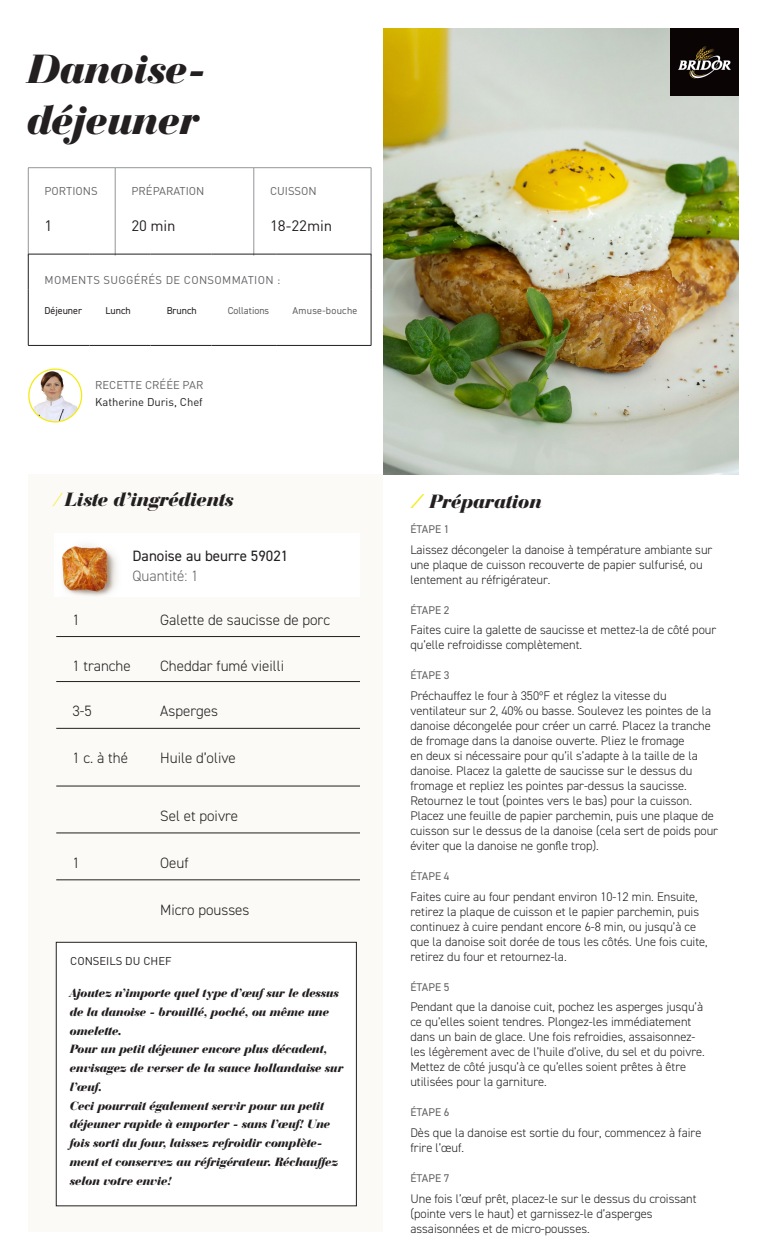
<style>
.page{position:relative;width:765px;height:1260px;background:#fff}
.page>*{position:absolute;margin:0;border:0;box-sizing:border-box;transform-origin:0 0}
.t1{font:italic 900 42.5px/51px "Bauer Bodoni BT";color:#231f20}
.t2{font:italic 900 20px "Bauer Bodoni BT";color:#231f20}
.t3{font:300 15px "DIN2014";color:#231f20}
.t4{font:15px "DIN2014";color:#231f20}
.t5{font:15px "DIN Pro";letter-spacing:-.01em;color:#231f20}
.t6{font:300 15px "DIN2014";color:#636366}
.t7{font:300 12.5px/15px "DIN2014";color:#231f20}
.t8{font:italic 900 12.5px/18.8px "Bauer Bodoni BT";color:#231f20}
.t9{font:11.25px "DIN2014";color:#636366}
.t10{font:11.25px "DIN Pro";color:#636366}
.t11{font:11.25px "DIN Pro";color:#231f20}
.t12{font:11.25px "DIN Pro";letter-spacing:.03em;color:#636366}
.t13{font:10px "DIN2014";letter-spacing:.015em;color:#636366}
.t14{font:10px "DIN2014";color:#231f20}
.s1{color:#f4eb0a}
.s2{font-family:"DIN2014";font-weight:400;color:#f4eb0a}
</style>
<div class="page">
<hr style="left:28px;top:167px;width:87px;height:1px;background:#939598">
<hr style="left:28px;top:168px;width:1px;height:46px;background:#939598">
<hr style="left:115px;top:167px;width:139px;height:1px;background:#939598">
<hr style="left:115px;top:168px;width:1px;height:46px;background:#939598">
<hr style="left:254px;top:167px;width:117px;height:1px;background:#939598">
<hr style="left:254px;top:168px;width:1px;height:46px;background:#939598">
<hr style="left:371px;top:168px;width:1px;height:46px;background:#939598">
<hr style="left:28px;top:214px;width:1px;height:42px;background:#939598">
<hr style="left:115px;top:214px;width:1px;height:42px;background:#939598">
<hr style="left:254px;top:214px;width:1px;height:42px;background:#939598">
<hr style="left:371px;top:214px;width:1px;height:42px;background:#939598">
<hr style="left:28px;top:254px;width:61px;height:1px;background:#231f20">
<hr style="left:28px;top:254px;width:1px;height:35px;background:#231f20">
<hr style="left:89px;top:254px;width:61px;height:1px;background:#231f20">
<hr style="left:150px;top:254px;width:61px;height:1px;background:#231f20">
<hr style="left:211px;top:254px;width:65px;height:1px;background:#231f20">
<hr style="left:276px;top:254px;width:95px;height:1px;background:#231f20">
<hr style="left:371px;top:254px;width:1px;height:35px;background:#231f20">
<hr style="left:28px;top:289px;width:1px;height:56px;background:#231f20">
<hr style="left:371px;top:289px;width:1px;height:56px;background:#231f20">
<hr style="left:28px;top:345px;width:61px;height:1px;background:#231f20">
<hr style="left:89px;top:345px;width:61px;height:1px;background:#231f20">
<hr style="left:150px;top:345px;width:61px;height:1px;background:#231f20">
<hr style="left:211px;top:345px;width:65px;height:1px;background:#231f20">
<hr style="left:276px;top:345px;width:95px;height:1px;background:#231f20">
<img style="left:384px;top:28px;width:354px;height:447px">
<img style="left:29px;top:369px;width:53px;height:53px;border-radius:26px">
<div style="left:28px;top:369px;width:54px;height:54px;border:1px solid #f4eb0a;border-radius:50%"></div>
<div style="left:28px;top:475px;width:354px;height:757px;background:#fbfaf6"></div>
<hr style="left:56px;top:636px;width:88px;height:1px;background:#231f20">
<hr style="left:144px;top:636px;width:216px;height:1px;background:#231f20">
<hr style="left:56px;top:681px;width:88px;height:1px;background:#231f20">
<hr style="left:144px;top:681px;width:216px;height:1px;background:#231f20">
<hr style="left:56px;top:728px;width:88px;height:1px;background:#231f20">
<hr style="left:144px;top:728px;width:216px;height:1px;background:#231f20">
<hr style="left:56px;top:786px;width:88px;height:1px;background:#231f20">
<hr style="left:144px;top:786px;width:216px;height:1px;background:#231f20">
<hr style="left:56px;top:833px;width:88px;height:1px;background:#231f20">
<hr style="left:144px;top:833px;width:216px;height:1px;background:#231f20">
<hr style="left:56px;top:880px;width:88px;height:1px;background:#231f20">
<hr style="left:144px;top:880px;width:216px;height:1px;background:#231f20">
<div style="left:54px;top:533px;width:306px;height:64px;background:#fff"></div>
<img style="left:62px;top:545px;width:55px;height:52px">
<img style="left:671px;top:28px;width:67px;height:68px">
<div style="left:56px;top:942px;width:300px;height:264px;background:#fff"></div>
<div style="left:56px;top:942px;width:301px;height:264px;border:1px solid #231f20"></div>
<p class="t1" style="left:28px;top:44px;width:181px">Danoise&shy;déjeuner</p>
<p class="t10" style="left:45px;top:183px;width:55px">PORTIONS</p>
<p class="t10" style="left:131px;top:183px;width:75px">PRÉPARATION</p>
<p class="t10" style="left:270px;top:183px;width:48px">CUISSON</p>
<p class="t5" style="left:45px;top:215px;width:9px">1</p>
<p class="t5" style="left:131px;top:215px;width:46px">20 min</p>
<p class="t5" style="left:270px;top:215px;width:64px">18-22min</p>
<p class="t12" style="left:45px;top:273px;width:237px">MOMENTS SUGGÉRÉS DE CONSOMMATION :</p>
<p class="t14" style="left:45px;top:304px;width:39px">Déjeuner</p>
<p class="t14" style="left:106px;top:304px;width:27px">Lunch</p>
<p class="t14" style="left:167px;top:304px;width:32px">Brunch</p>
<p class="t13" style="left:228px;top:304px;width:43px">Collations</p>
<p class="t13" style="left:292px;top:304px;width:67px">Amuse-bouche</p>
<p class="t10" style="left:95px;top:377px;width:110px">RECETTE CRÉÉE PAR</p>
<p class="t11" style="left:95px;top:394px;width:109px">Katherine Duris, Chef</p>
<p class="t2" style="left:56px;top:487px;width:179px"><span class="s1">⁄</span> Liste d’ingrédients</p>
<p class="t4" style="left:133px;top:546px;width:157px">Danoise au beurre 59021</p>
<p class="t6" style="left:133px;top:566px;width:67px">Quantité: 1</p>
<p class="t3" style="left:72px;top:611px;width:9px">1</p>
<p class="t3" style="left:160px;top:610px;width:171px">Galette de saucisse de porc</p>
<p class="t3" style="left:72px;top:657px;width:60px">1 tranche</p>
<p class="t3" style="left:160px;top:657px;width:125px">Cheddar fumé vieilli</p>
<p class="t3" style="left:72px;top:702px;width:21px">3-5</p>
<p class="t3" style="left:160px;top:702px;width:59px">Asperges</p>
<p class="t3" style="left:72px;top:749px;width:57px">1 c. à thé</p>
<p class="t3" style="left:160px;top:749px;width:77px">Huile d’olive</p>
<p class="t3" style="left:160px;top:806px;width:79px">Sel et poivre</p>
<p class="t3" style="left:72px;top:853px;width:9px">1</p>
<p class="t3" style="left:160px;top:853px;width:30px">Oeuf</p>
<p class="t3" style="left:160px;top:900px;width:91px">Micro pousses</p>
<p class="t11" style="left:70px;top:953px;width:103px">CONSEILS DU CHEF</p>
<p class="t8" style="left:70px;top:984px;width:271px">Ajoutez n’importe quel type d’œuf sur le dessus de la danoise - brouillé, poché, ou même une omelette.</p>
<p class="t8" style="left:70px;top:1040px;width:275px">Pour un petit déjeuner encore plus décadent, envisagez de verser de la sauce hollandaise sur l’œuf.</p>
<p class="t8" style="left:70px;top:1096px;width:270px">Ceci pourrait également servir pour un petit déjeuner rapide à emporter - sans l’œuf! Une fois sorti du four, laissez refroidir complète&shy;ment et conservez au réfrigérateur. Réchauffez selon votre envie!</p>
<p class="t2" style="left:410px;top:489px;width:133px"><span class="s2">⁄</span> Préparation</p>
<p class="t9" style="left:410px;top:522px;width:41px">ÉTAPE 1</p>
<p class="t7" style="left:410px;top:542px;width:304px">Laissez décongeler la danoise à température ambiante sur une plaque de cuisson recouverte de papier sulfurisé, ou lentement au réfrigérateur.</p>
<p class="t9" style="left:410px;top:603px;width:41px">ÉTAPE 2</p>
<p class="t7" style="left:410px;top:623px;width:307px">Faites cuire la galette de saucisse et mettez-la de côté pour qu’elle refroidisse complètement.</p>
<p class="t9" style="left:410px;top:669px;width:41px">ÉTAPE 3</p>
<p class="t7" style="left:410px;top:688px;width:309px">Préchauffez le four à 350ºF et réglez la vitesse du ventilateur sur 2, 40% ou basse. Soulevez les pointes de la danoise décongelée pour créer un carré. Placez la tranche de fromage dans la danoise ouverte. Pliez le fromage<br>en deux si nécessaire pour qu’il s’adapte à la taille de la danoise. Placez la galette de saucisse sur le dessus du fromage et repliez les pointes par-dessus la saucisse.<br>Retournez le tout (pointes vers le bas) pour la cuisson.<br>Placez une feuille de papier parchemin, puis une plaque de cuisson sur le dessus de la danoise (cela sert de poids pour éviter que la danoise ne gonfle trop).</p>
<p class="t9" style="left:410px;top:869px;width:41px">ÉTAPE 4</p>
<p class="t7" style="left:410px;top:889px;width:299px">Faites cuire au four pendant environ 10-12 min. Ensuite, retirez la plaque de cuisson et le papier parchemin, puis continuez à cuire pendant encore 6-8 min, ou jusqu’à ce que la danoise soit dorée de tous les côtés. Une fois cuite, retirez du four et retournez-la.</p>
<p class="t9" style="left:410px;top:980px;width:41px">ÉTAPE 5</p>
<p class="t7" style="left:410px;top:1000px;width:296px">Pendant que la danoise cuit, pochez les asperges jusqu’à ce qu’elles soient tendres. Plongez-les immédiatement dans un bain de glace. Une fois refroidies, assaisonnez&shy;les légèrement avec de l’huile d’olive, du sel et du poivre.<br>Mettez de côté jusqu’à ce qu’elles soient prêtes à être utilisées pour la garniture.</p>
<p class="t9" style="left:410px;top:1105px;width:41px">ÉTAPE 6</p>
<p class="t7" style="left:410px;top:1125px;width:293px">Dès que la danoise est sortie du four, commencez à faire frire l’œuf.</p>
<p class="t9" style="left:410px;top:1171px;width:41px">ÉTAPE 7</p>
<p class="t7" style="left:410px;top:1191px;width:288px">Une fois l’œuf prêt, placez-le sur le dessus du croissant (pointe vers le haut) et garnissez-le d’asperges assaisonnées et de micro-pousses.</p>
</div>
